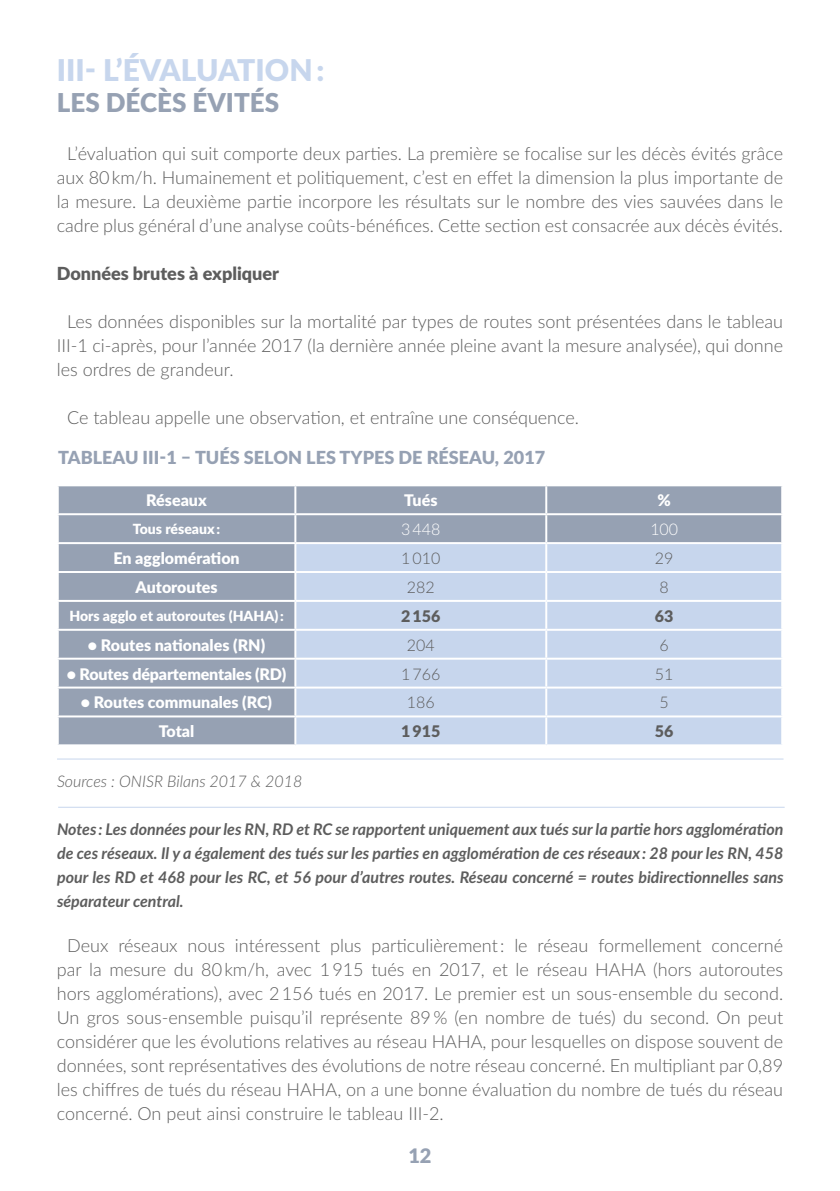
<style>
.page{position:relative;width:840px;height:1191px;background:#fff}
.page>*{position:absolute;margin:0;border:0;box-sizing:border-box;transform-origin:0 0}
.t1{font:900 30px "Lato";color:#c7d6ed}
.t2{font:900 26px "Lato";color:#96a1b3}
.t3{font:900 20px "Lato";color:#96a1b3}
.t4{font:300 18px/24px "Lato";color:#5d5d5d;text-align:justify}
.t5{font:900 18px "Lato";color:#96a1b3}
.t6{font:900 18px "Lato";color:#5d5d5d}
.t7{font:italic 700 16px/24px "Lato";color:#5d5d5d;text-align:justify}
.t8{font:900 16px "Lato";color:#fff}
.t9{font:italic 300 16px "Lato";color:#5d5d5d}
.t10{font:300 16px "Lato";color:#5d5d5d}
.t11{font:900 16px "Lato";color:#5d5d5d}
.t12{font:300 16px "Lato";color:#fff}
.t13{font:900 14px "Lato";color:#fff}
</style>
<div class="page">
<hr style="left:57px;top:758px;width:726px;height:1px;background:#c7d6ed">
<div style="left:59px;top:486px;width:721px;height:258px;background:#96a1b3"></div>
<div style="left:296px;top:544px;width:484px;height:200px;background:#c7d6ed"></div>
<hr style="left:545px;top:486px;width:2px;height:27px;background:#fff">
<hr style="left:57px;top:542px;width:238px;height:2px;background:#fff">
<hr style="left:294px;top:544px;width:2px;height:27px;background:#fff">
<hr style="left:545px;top:544px;width:2px;height:27px;background:#fff">
<hr style="left:57px;top:571px;width:238px;height:2px;background:#fff">
<hr style="left:295px;top:571px;width:251px;height:2px;background:#fff">
<hr style="left:294px;top:573px;width:2px;height:27px;background:#fff">
<hr style="left:546px;top:571px;width:236px;height:2px;background:#fff">
<hr style="left:545px;top:573px;width:2px;height:27px;background:#fff">
<hr style="left:57px;top:600px;width:238px;height:2px;background:#fff">
<hr style="left:295px;top:600px;width:251px;height:2px;background:#fff">
<hr style="left:294px;top:602px;width:2px;height:27px;background:#fff">
<hr style="left:546px;top:600px;width:236px;height:2px;background:#fff">
<hr style="left:545px;top:602px;width:2px;height:27px;background:#fff">
<hr style="left:57px;top:629px;width:238px;height:2px;background:#fff">
<hr style="left:295px;top:629px;width:251px;height:2px;background:#fff">
<hr style="left:294px;top:631px;width:2px;height:26px;background:#fff">
<hr style="left:546px;top:629px;width:236px;height:2px;background:#fff">
<hr style="left:545px;top:631px;width:2px;height:26px;background:#fff">
<hr style="left:57px;top:657px;width:238px;height:2px;background:#fff">
<hr style="left:295px;top:657px;width:251px;height:2px;background:#fff">
<hr style="left:294px;top:659px;width:2px;height:27px;background:#fff">
<hr style="left:546px;top:657px;width:236px;height:2px;background:#fff">
<hr style="left:545px;top:659px;width:2px;height:27px;background:#fff">
<hr style="left:57px;top:686px;width:238px;height:2px;background:#fff">
<hr style="left:295px;top:686px;width:251px;height:2px;background:#fff">
<hr style="left:294px;top:688px;width:2px;height:27px;background:#fff">
<hr style="left:546px;top:686px;width:236px;height:2px;background:#fff">
<hr style="left:545px;top:688px;width:2px;height:27px;background:#fff">
<hr style="left:57px;top:715px;width:238px;height:2px;background:#fff">
<hr style="left:295px;top:715px;width:251px;height:2px;background:#fff">
<hr style="left:294px;top:717px;width:2px;height:27px;background:#fff">
<hr style="left:546px;top:715px;width:236px;height:2px;background:#fff">
<hr style="left:545px;top:717px;width:2px;height:27px;background:#fff">
<hr style="left:294px;top:515px;width:2px;height:27px;background:#fff">
<hr style="left:295px;top:513px;width:251px;height:2px;background:#fff">
<hr style="left:546px;top:513px;width:236px;height:2px;background:#fff">
<hr style="left:545px;top:515px;width:2px;height:27px;background:#fff">
<hr style="left:295px;top:542px;width:251px;height:2px;background:#fff">
<hr style="left:546px;top:542px;width:236px;height:2px;background:#fff">
<hr style="left:294px;top:486px;width:2px;height:27px;background:#fff">
<hr style="left:57px;top:513px;width:238px;height:2px;background:#fff">
<hr style="left:58px;top:806px;width:726px;height:1px;background:#c7d6ed">
<h1 class="t1" style="left:57px;top:47px;width:269px">III- L’ÉVALUATION :</h1>
<h2 class="t2" style="left:57px;top:83px;width:224px">LES DÉCÈS ÉVITÉS</h2>
<p class="t4" style="left:57px;top:141px;width:727px;text-align:center">L’évaluation qui suit comporte deux parties. La première se focalise sur les décès évités grâce aux 80 km/h. Humainement et politiquement, c’est en effet la dimension la plus importante de la mesure. La deuxième partie incorpore les résultats sur le nombre des vies sauvées dans le cadre plus général d’une analyse coûts-bénéfices. Cette section est consacrée aux décès évités.</p>
<p class="t6" style="left:57px;top:260px;width:224px">Données brutes à expliquer</p>
<p class="t4" style="left:57px;top:309px;width:727px;text-indent:10px">Les données disponibles sur la mortalité par types de routes sont présentées dans le tableau III-1 ci-après, pour l’année 2017 (la dernière année pleine avant la mesure analysée), qui donne les ordres de grandeur.</p>
<p class="t4" style="left:67px;top:405px;width:513px">Ce tableau appelle une observation, et entraîne une conséquence.</p>
<p class="t5" style="left:58px;top:444px;width:488px">TABLEAU III-1 – TUÉS SELON LES TYPES DE RÉSEAU, 2017</p>
<p class="t8" style="left:146px;top:488px;width:62px">Réseaux</p>
<p class="t8" style="left:404px;top:488px;width:35px">Tués</p>
<p class="t8" style="left:657px;top:488px;width:15px">%</p>
<p class="t13" style="left:133px;top:518px;width:89px">Tous réseaux :</p>
<p class="t12" style="left:401px;top:518px;width:41px">3 448</p>
<p class="t12" style="left:650px;top:518px;width:29px">100</p>
<p class="t8" style="left:113px;top:546px;width:128px">En agglomération</p>
<p class="t10" style="left:401px;top:547px;width:41px">1 010</p>
<p class="t10" style="left:654px;top:547px;width:20px">29</p>
<p class="t8" style="left:135px;top:575px;width:83px">Autoroutes</p>
<p class="t10" style="left:406px;top:576px;width:29px">282</p>
<p class="t10" style="left:659px;top:576px;width:11px">8</p>
<p class="t13" style="left:69px;top:605px;width:216px">Hors agglo et autoroutes (HAHA) :</p>
<p class="t11" style="left:401px;top:604px;width:41px">2 156</p>
<p class="t11" style="left:654px;top:604px;width:20px">63</p>
<p class="t8" style="left:88px;top:633px;width:179px">• Routes nationales (RN)</p>
<p class="t10" style="left:406px;top:634px;width:29px">204</p>
<p class="t10" style="left:659px;top:634px;width:11px">6</p>
<p class="t8" style="left:67px;top:661px;width:221px">• Routes départementales (RD)</p>
<p class="t10" style="left:401px;top:662px;width:41px">1 766</p>
<p class="t10" style="left:654px;top:662px;width:20px">51</p>
<p class="t8" style="left:81px;top:690px;width:192px">• Routes communales (RC)</p>
<p class="t10" style="left:406px;top:691px;width:29px">186</p>
<p class="t10" style="left:659px;top:691px;width:11px">5</p>
<p class="t8" style="left:159px;top:719px;width:37px">Total</p>
<p class="t11" style="left:401px;top:719px;width:41px">1 915</p>
<p class="t11" style="left:654px;top:719px;width:20px">56</p>
<p class="t9" style="left:57px;top:770px;width:247px">Sources : ONISR Bilans 2017 &amp; 2018</p>
<p class="t7" style="left:57px;top:816px;width:727px">Notes : Les données pour les RN, RD et RC se rapportent uniquement aux tués sur la partie hors agglomération de ces réseaux. Il y a également des tués sur les parties en agglomération de ces réseaux : 28 pour les RN, 458 pour les RD et 468 pour les RC, et 56 pour d’autres routes. Réseau concerné = routes bidirectionnelles sans séparateur central.</p>
<p class="t4" style="left:57px;top:933px;width:727px;text-indent:10px">Deux réseaux nous intéressent plus particulièrement : le réseau formellement concerné par la mesure du 80 km/h, avec 1 915 tués en 2017, et le réseau HAHA (hors autoroutes hors agglomérations), avec 2 156 tués en 2017. Le premier est un sous-ensemble du second.<br>Un gros sous-ensemble puisqu’il représente 89 % (en nombre de tués) du second. On peut considérer que les évolutions relatives au réseau HAHA, pour lesquelles on dispose souvent de données, sont représentatives des évolutions de notre réseau concerné. En multipliant par 0,89 les chiffres de tués du réseau HAHA, on a une bonne évaluation du nombre de tués du réseau concerné. On peut ainsi construire le tableau III-2.</p>
<p class="t3" style="left:408px;top:1140px;width:25px">12</p>
</div>
